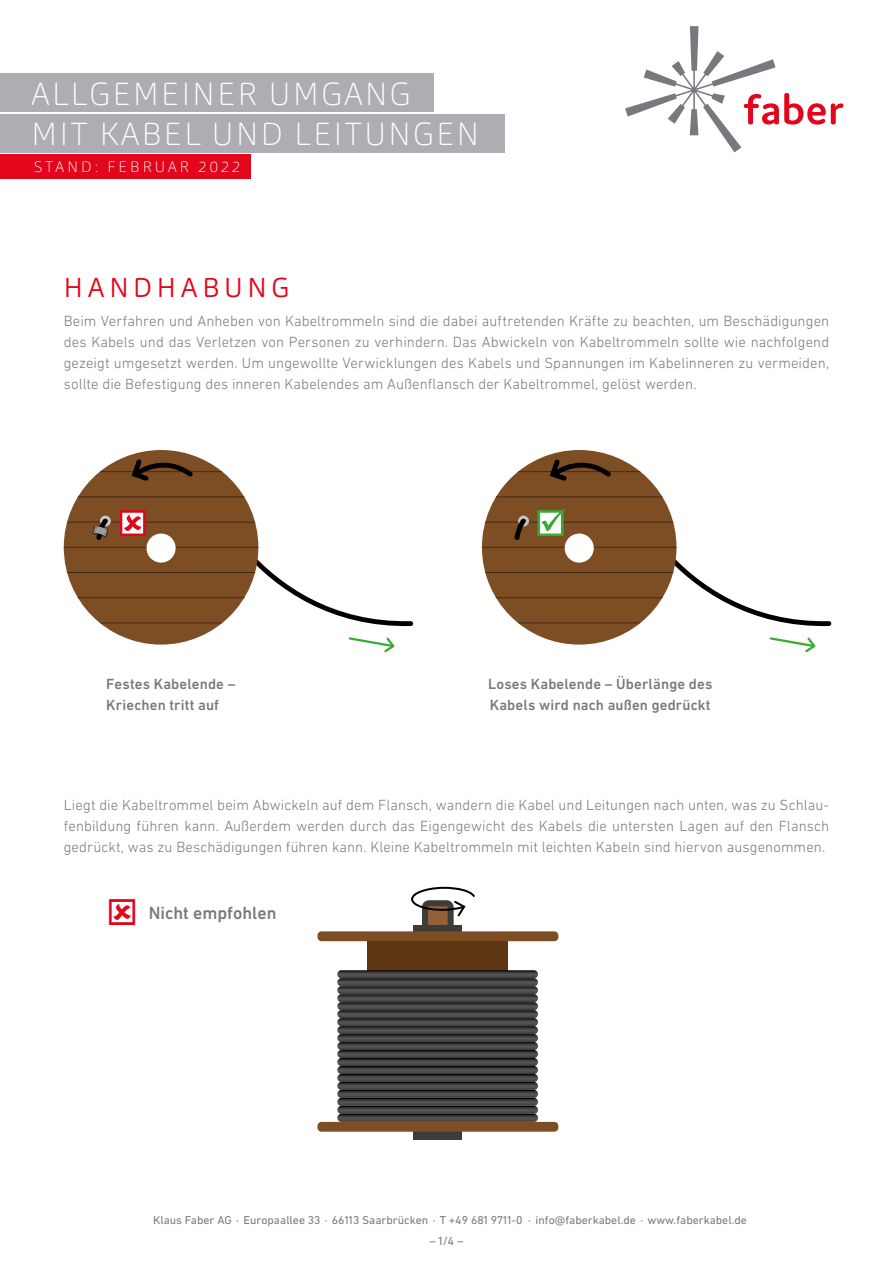
<style>
.page{position:relative;width:893px;height:1263px;background:#fff}
.page>*{position:absolute;margin:0;border:0;box-sizing:border-box;transform-origin:0 0}
.t1{font:100 31.5px/40.3px "Carnas";letter-spacing:.08em;color:#fff}
.t2{font:300 27px "Carnas";letter-spacing:.175em;color:#e3051b}
.t3{font:500 18px "DIN Next W1 G";color:#7b777f}
.t4{font:300 15px/21px "DIN Next W1 G";letter-spacing:.005em;color:#7b777f;text-align:justify}
.t5{font:500 15px/21px "DIN Next W1 G";letter-spacing:.01em;color:#7b777f}
.t6{font:100 15px "Carnas";letter-spacing:.205em;color:#fff}
.t7{font:12px "DIN Next W1 G";color:#7b777f}
.t8{font:11.55px "DIN Next W1 G";color:#7b777f}
</style>
<div class="page">
<div style="left:0;top:154px;width:250px;height:24px;background:#e3051b"></div>
<svg style="left:625px;top:26px;width:218px;height:126px"></svg>
<div style="left:0;top:74px;width:434px;height:38px;background:#b0acb4"></div>
<div style="left:0;top:114px;width:505px;height:38px;background:#b0acb4"></div>
<div style="left:64px;top:450px;width:194px;height:195px;background:#7d4e24;border-radius:50%"></div>
<hr style="left:64px;top:471px;width:194px;height:1px;background:#432918">
<hr style="left:64px;top:496px;width:194px;height:1px;background:#432918">
<hr style="left:64px;top:522px;width:194px;height:1px;background:#432918">
<hr style="left:64px;top:547px;width:194px;height:1px;background:#432918">
<hr style="left:64px;top:572px;width:194px;height:1px;background:#432918">
<hr style="left:64px;top:597px;width:194px;height:1px;background:#432918">
<hr style="left:64px;top:622px;width:194px;height:1px;background:#432918">
<svg style="left:93px;top:516px;width:17px;height:24px"></svg>
<div style="left:482px;top:450px;width:194px;height:195px;background:#7d4e24;border-radius:50%"></div>
<hr style="left:482px;top:471px;width:194px;height:1px;background:#432918">
<hr style="left:482px;top:496px;width:194px;height:1px;background:#432918">
<hr style="left:482px;top:522px;width:194px;height:1px;background:#432918">
<hr style="left:482px;top:547px;width:194px;height:1px;background:#432918">
<hr style="left:482px;top:572px;width:194px;height:1px;background:#432918">
<hr style="left:482px;top:597px;width:194px;height:1px;background:#432918">
<hr style="left:482px;top:622px;width:194px;height:1px;background:#432918">
<svg style="left:511px;top:516px;width:17px;height:24px"></svg>
<div style="left:414px;top:1128px;width:48px;height:12px;background:#3c3c3b"></div>
<div style="left:317px;top:1122px;width:241px;height:10px;background:#7d4e24;border-radius:4px"></div>
<div style="left:317px;top:931px;width:241px;height:10px;background:#7d4e24;border-radius:4px"></div>
<div style="left:368px;top:941px;width:140px;height:30px;background:#603713"></div>
<svg style="left:337px;top:970px;width:201px;height:8px"></svg>
<svg style="left:337px;top:1106px;width:201px;height:8px"></svg>
<svg style="left:337px;top:1098px;width:201px;height:8px"></svg>
<svg style="left:337px;top:1090px;width:201px;height:8px"></svg>
<svg style="left:337px;top:1082px;width:201px;height:8px"></svg>
<svg style="left:337px;top:1074px;width:201px;height:8px"></svg>
<svg style="left:337px;top:1066px;width:201px;height:8px"></svg>
<svg style="left:337px;top:1058px;width:201px;height:8px"></svg>
<svg style="left:337px;top:1050px;width:201px;height:8px"></svg>
<svg style="left:337px;top:1042px;width:201px;height:8px"></svg>
<svg style="left:337px;top:1034px;width:201px;height:8px"></svg>
<svg style="left:337px;top:1026px;width:201px;height:8px"></svg>
<svg style="left:337px;top:1018px;width:201px;height:8px"></svg>
<svg style="left:337px;top:1010px;width:201px;height:8px"></svg>
<svg style="left:337px;top:1002px;width:201px;height:8px"></svg>
<svg style="left:337px;top:994px;width:201px;height:8px"></svg>
<svg style="left:337px;top:986px;width:201px;height:8px"></svg>
<svg style="left:337px;top:978px;width:201px;height:8px"></svg>
<svg style="left:337px;top:1114px;width:201px;height:8px"></svg>
<svg style="left:410px;top:886px;width:67px;height:46px"></svg>
<svg style="left:348px;top:637px;width:47px;height:16px"></svg>
<svg style="left:769px;top:637px;width:47px;height:16px"></svg>
<svg style="left:120px;top:455px;width:294px;height:173px"></svg>
<svg style="left:537px;top:455px;width:295px;height:173px"></svg>
<h1 class="t1" style="left:32px;top:73px;width:449px">ALLGEMEINER UMGANG<br>MIT KABEL UND LEITUNGEN</h1>
<p class="t6" style="left:34px;top:158px;width:208px">STAND: FEBRUAR 2022</p>
<h2 class="t2" style="left:64px;top:270px;width:227px">HANDHABUNG</h2>
<p class="t4" style="left:64px;top:310px;width:767px">Beim Verfahren und Anheben von Kabeltrommeln sind die dabei auftretenden Kräfte zu beachten, um Beschädigungen des Kabels und das Verletzen von Personen zu verhindern. Das Abwickeln von Kabeltrommeln sollte wie nachfolgend gezeigt umgesetzt werden. Um ungewollte Verwicklungen des Kabels und Spannungen im Kabelinneren zu vermeiden, sollte die Befestigung des inneren Kabelendes am Außenflansch der Kabeltrommel, gelöst werden.</p>
<p class="t5" style="left:106px;top:673px;width:131px">Festes Kabelende –<br>Kriechen tritt auf</p>
<p class="t5" style="left:488px;top:673px;width:226px">Loses Kabelende – Überlänge des<br>Kabels wird nach außen gedrückt</p>
<p class="t4" style="left:64px;top:794px;width:767px">Liegt die Kabeltrommel beim Abwickeln auf dem Flansch, wandern die Kabel und Leitungen nach unten, was zu Schlau&shy;fenbildung führen kann. Außerdem werden durch das Eigengewicht des Kabels die untersten Lagen auf den Flansch gedrückt, was zu Beschädigungen führen kann. Kleine Kabeltrommeln mit leichten Kabeln sind hiervon ausgenommen.</p>
<p class="t3" style="left:149px;top:902px;width:129px">Nicht empfohlen</p>
<p class="t8" style="left:153px;top:1214px;width:595px">Klaus Faber AG · Europaallee 33 · 66113 Saarbrücken · T +49 681 9711-0 · info@faberkabel.de · www.faberkabel.de</p>
<p class="t7" style="left:429px;top:1234px;width:35px">– 1/4 –</p>
</div>
